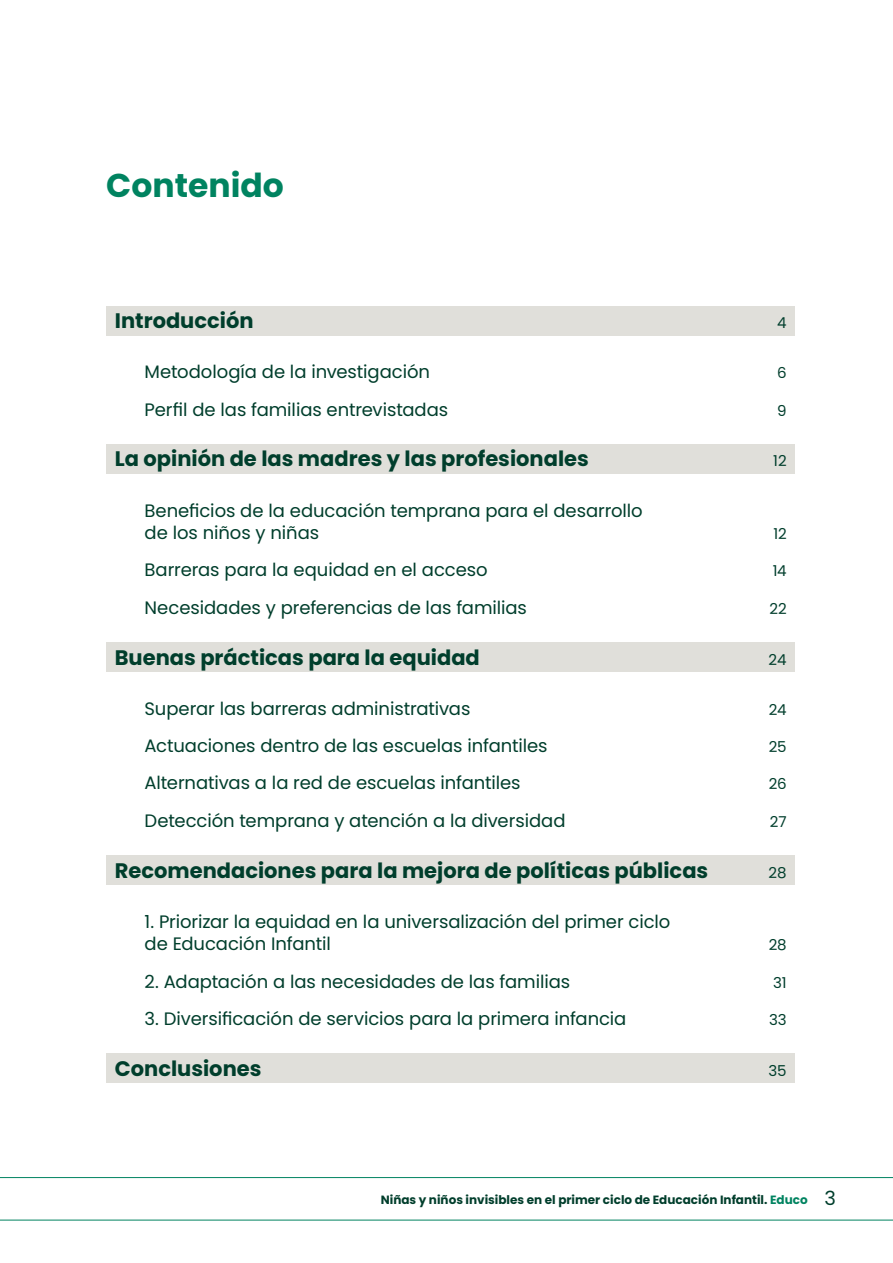
<style>
.page{position:relative;width:893px;height:1263px;background:#fff}
.page>*{position:absolute;margin:0;border:0;box-sizing:border-box;transform-origin:0 0}
.t1{font:700 33px "Poppins";color:#008360}
.t2{font:700 21px "Poppins";color:#003e2c}
.t3{font:18px/22.5px "Poppins";letter-spacing:-.005em;color:#003e2c}
.t4{font:15px "Poppins";letter-spacing:-.005em;color:#003e2c}
.t5{font:700 12px "Poppins";color:#003e2c}
.s1{color:#008360}
.s2{font-weight:400;font-size:19.5px}
</style>
<div class="page">
<hr style="left:0;top:1220px;width:893px;height:1px;background:#008360">
<hr style="left:0;top:1177px;width:893px;height:1px;background:#008360">
<div style="left:106px;top:306px;width:689px;height:29px;background:#e0dfda"></div>
<div style="left:106px;top:444px;width:689px;height:30px;background:#e0dfda"></div>
<div style="left:106px;top:642px;width:689px;height:30px;background:#e0dfda"></div>
<div style="left:106px;top:855px;width:689px;height:30px;background:#e0dfda"></div>
<div style="left:106px;top:1054px;width:689px;height:29px;background:#e0dfda"></div>
<h1 class="t1" style="left:106px;top:166px;width:179px">Contenido</h1>
<p class="t2" style="left:115px;top:309px;width:140px">Introducción</p>
<p class="t4" style="left:777px;top:314px;width:11px">4</p>
<p class="t3" style="left:145px;top:361px;width:287px">Metodología de la investigación</p>
<p class="t4" style="left:777px;top:364px;width:11px">6</p>
<p class="t3" style="left:145px;top:398px;width:305px">Perfil de las familias entrevistadas</p>
<p class="t4" style="left:777px;top:402px;width:11px">9</p>
<p class="t2" style="left:115px;top:447px;width:476px">La opinión de las madres y las profesionales</p>
<p class="t4" style="left:773px;top:452px;width:15px">12</p>
<p class="t3" style="left:145px;top:499px;width:500px">Beneficios de la educación temprana para el desarrollo de los niños y niñas</p>
<p class="t4" style="left:773px;top:525px;width:15px">12</p>
<p class="t3" style="left:145px;top:559px;width:344px">Barreras para la equidad en el acceso</p>
<p class="t4" style="left:773px;top:562px;width:16px">14</p>
<p class="t3" style="left:145px;top:596px;width:384px">Necesidades y preferencias de las familias</p>
<p class="t4" style="left:769px;top:600px;width:19px">22</p>
<p class="t2" style="left:115px;top:645px;width:367px">Buenas prácticas para la equidad</p>
<p class="t4" style="left:769px;top:651px;width:20px">24</p>
<p class="t3" style="left:145px;top:697px;width:327px">Superar las barreras administrativas</p>
<p class="t4" style="left:769px;top:701px;width:19px">24</p>
<p class="t3" style="left:145px;top:735px;width:405px">Actuaciones dentro de las escuelas infantiles</p>
<p class="t4" style="left:769px;top:738px;width:19px">25</p>
<p class="t3" style="left:145px;top:772px;width:378px">Alternativas a la red de escuelas infantiles</p>
<p class="t4" style="left:769px;top:775px;width:19px">26</p>
<p class="t3" style="left:145px;top:809px;width:422px">Detección temprana y atención a la diversidad</p>
<p class="t4" style="left:770px;top:813px;width:18px">27</p>
<p class="t2" style="left:115px;top:858px;width:595px">Recomendaciones para la mejora de políticas públicas</p>
<p class="t4" style="left:769px;top:864px;width:20px">28</p>
<p class="t3" style="left:145px;top:910px;width:527px">1. Priorizar la equidad en la universalización del primer ciclo de Educación Infantil</p>
<p class="t4" style="left:769px;top:936px;width:19px">28</p>
<p class="t3" style="left:145px;top:970px;width:427px">2. Adaptación a las necesidades de las familias</p>
<p class="t4" style="left:773px;top:974px;width:15px">31</p>
<p class="t3" style="left:145px;top:1007px;width:483px">3. Diversificación de servicios para la primera infancia</p>
<p class="t4" style="left:769px;top:1011px;width:19px">33</p>
<p class="t2" style="left:115px;top:1056px;width:148px">Conclusiones</p>
<p class="t4" style="left:768px;top:1062px;width:20px">35</p>
<p class="t5" style="left:381px;top:1193px;width:457px">Niñas y niños invisibles en el primer ciclo de Educación Infantil. <span class="s1">Educo</span> <span class="s2">3</span></p>
</div>
